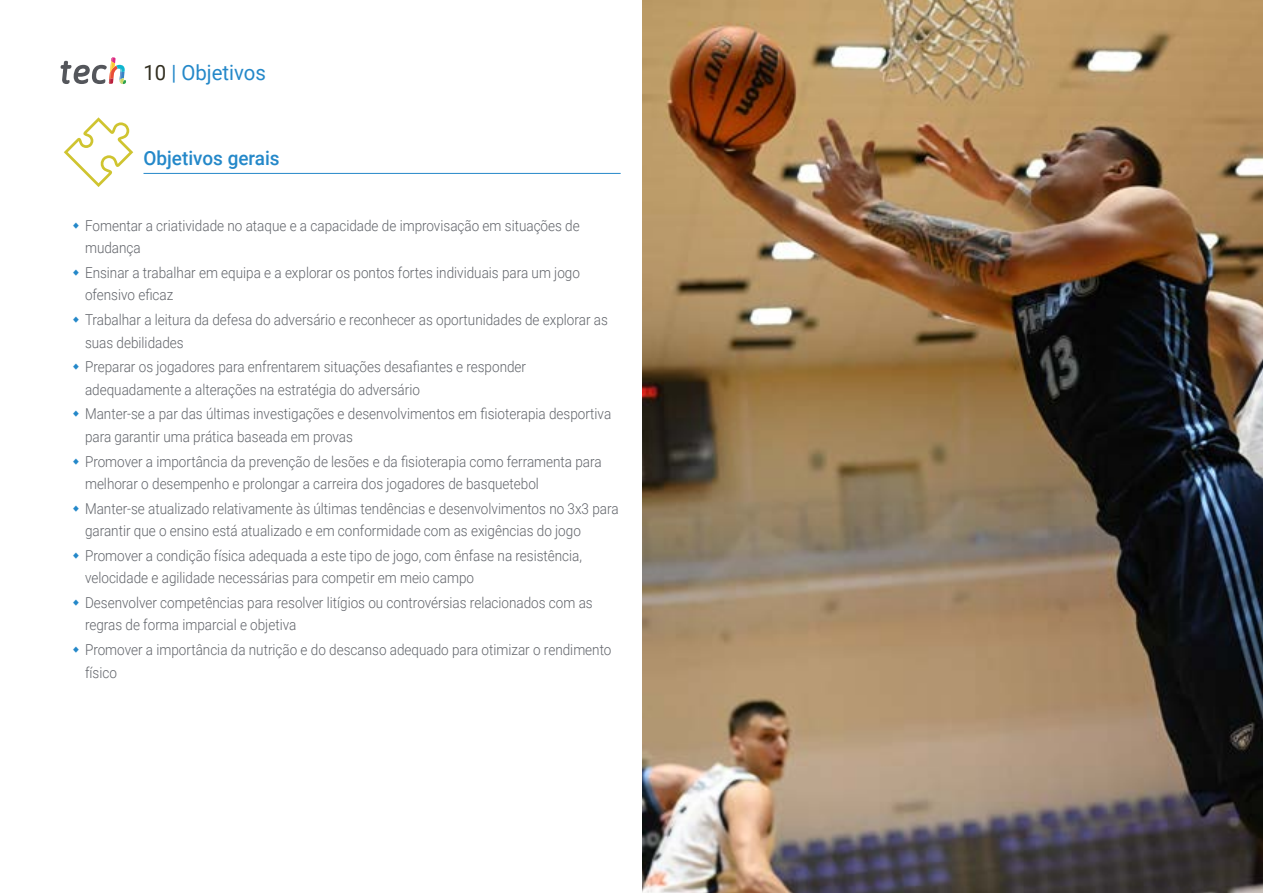
<style>
.page{position:relative;width:1263px;height:893px;background:#fff}
.page>*{position:absolute;margin:0;border:0;box-sizing:border-box;transform-origin:0 0}
.t1{font:21px "Roboto";color:#2488c9}
.t2{font:500 19.5px "Roboto";color:#2488c9}
.t3{font:300 15px/22.5px "Roboto";color:#61646a;scale:.9 1}
.s1{color:#312e20}
</style>
<div class="page">
<hr style="left:144px;top:173px;width:477px;height:1px;background:#2488c9">
<svg style="left:64px;top:117px;width:69px;height:70px"></svg>
<img style="left:642px;top:0;width:621px;height:893px">
<svg style="left:61px;top:57px;width:65px;height:27px"></svg>
<h1 class="t1" style="left:144px;top:57px;width:124px"><span class="s1">10</span> | Objetivos</h1>
<h2 class="t2" style="left:144px;top:144px;width:138px">Objetivos gerais</h2>
<p class="t3" style="left:85px;top:214px;width:551px">Fomentar a criatividade no ataque e a capacidade de improvisação em situações de mudança</p>
<p class="t3" style="left:85px;top:261px;width:551px">Ensinar a trabalhar em equipa e a explorar os pontos fortes individuais para um jogo ofensivo eficaz</p>
<p class="t3" style="left:85px;top:308px;width:582px">Trabalhar a leitura da defesa do adversário e reconhecer as oportunidades de explorar as suas debilidades</p>
<p class="t3" style="left:85px;top:355px;width:492px">Preparar os jogadores para enfrentarem situações desafiantes e responder adequadamente a alterações na estratégia do adversário</p>
<p class="t3" style="left:85px;top:402px;width:586px">Manter-se a par das últimas investigações e desenvolvimentos em fisioterapia desportiva para garantir uma prática baseada em provas</p>
<p class="t3" style="left:85px;top:449px;width:575px">Promover a importância da prevenção de lesões e da fisioterapia como ferramenta para melhorar o desempenho e prolongar a carreira dos jogadores de basquetebol</p>
<p class="t3" style="left:85px;top:496px;width:594px">Manter-se atualizado relativamente às últimas tendências e desenvolvimentos no 3x3 para garantir que o ensino está atualizado e em conformidade com as exigências do jogo</p>
<p class="t3" style="left:85px;top:544px;width:554px">Promover a condição física adequada a este tipo de jogo, com ênfase na resistência, velocidade e agilidade necessárias para competir em meio campo</p>
<p class="t3" style="left:85px;top:591px;width:566px">Desenvolver competências para resolver litígios ou controvérsias relacionados com as regras de forma imparcial e objetiva</p>
<p class="t3" style="left:85px;top:638px;width:586px">Promover a importância da nutrição e do descanso adequado para otimizar o rendimento físico</p>
</div>
